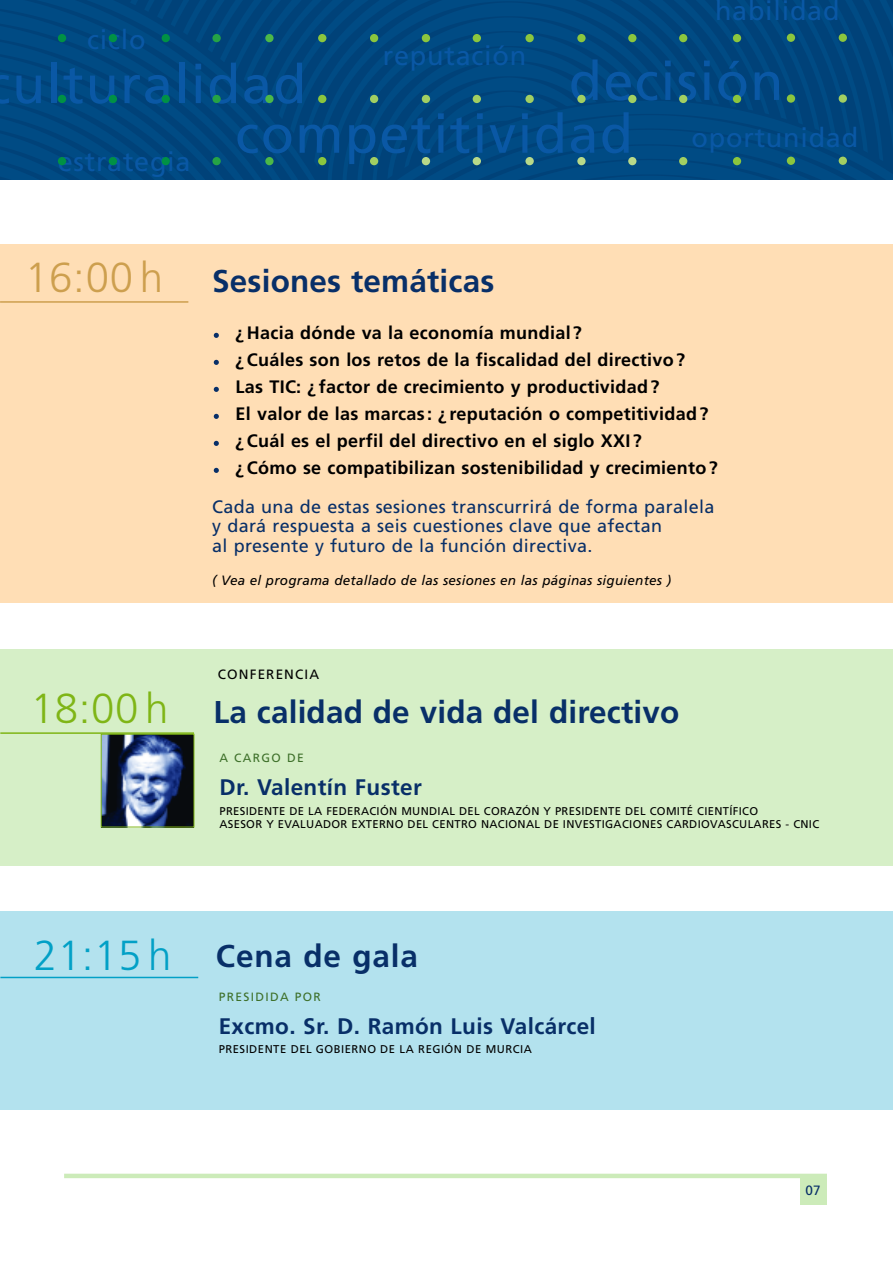
<style>
.page{position:relative;width:893px;height:1263px;background:#fff}
.page>*{position:absolute;margin:0;border:0;box-sizing:border-box;transform-origin:0 0}
.t1{font:54px "Frutiger";letter-spacing:.03em;color:#0a58a5}
.t2{font:700 31.5px "Frutiger";letter-spacing:.005em;color:#082f68}
.t3{font:700 31.5px "Frutiger";letter-spacing:.03em;color:#082f68}
.t4{font:27px "Frutiger";letter-spacing:.03em;color:#0a58a5}
.t5{font:700 22.5px "Frutiger";letter-spacing:.015em;color:#082f68}
.t6{font:700 18px/27px "Frutiger";letter-spacing:.015em;color:#000}
.t7{font:18px/19.5px "Frutiger";letter-spacing:.015em;color:#082f68}
.t8{font:italic 13.5px "Frutiger";letter-spacing:.015em;color:#000}
.t9{font:13.5px "Frutiger";letter-spacing:.085em;color:#000}
.t10{font:13.5px "Frutiger";color:#082f68}
.t11{font:12px "Frutiger";letter-spacing:.11em;color:#3e702a}
.t12{font:11.25px/13.5px "Frutiger";letter-spacing:.03em;color:#000}
.s1{font-weight:300;font-size:42px;color:#cd9f4e}
.s2{font-weight:300;font-size:42px;color:#7fb516}
.s3{font-weight:300;font-size:42px;color:#02a0c6}
</style>
<div class="page">
<div style="left:0;top:911px;width:893px;height:199px;background:#b3e2ee"></div>
<svg style="left:373px;top:0;width:520px;height:179px;background:#00477f"></svg>
<div style="left:0;top:0;width:373px;height:179px;background:#004880"></div>
<div style="left:733px;top:34px;width:8px;height:8px;background:#8bc63e;border-radius:50%"></div>
<div style="left:733px;top:95px;width:8px;height:8px;background:#8bc63e;border-radius:50%"></div>
<div style="left:733px;top:157px;width:8px;height:8px;background:#8bc63e;border-radius:50%"></div>
<div style="left:679px;top:34px;width:8px;height:8px;background:#8bc63e;border-radius:50%"></div>
<div style="left:679px;top:95px;width:8px;height:8px;background:#a2cf62;border-radius:50%"></div>
<div style="left:679px;top:157px;width:8px;height:8px;background:#a2cf62;border-radius:50%"></div>
<div style="left:628px;top:34px;width:8px;height:8px;background:#8bc63e;border-radius:50%"></div>
<div style="left:628px;top:95px;width:8px;height:8px;background:#a2cf62;border-radius:50%"></div>
<div style="left:628px;top:157px;width:8px;height:8px;background:#b8d989;border-radius:50%"></div>
<div style="left:577px;top:34px;width:9px;height:8px;background:#8bc63e;border-radius:50%"></div>
<div style="left:577px;top:95px;width:9px;height:8px;background:#a2cf62;border-radius:50%"></div>
<div style="left:577px;top:157px;width:9px;height:8px;background:#b8d989;border-radius:50%"></div>
<div style="left:525px;top:34px;width:9px;height:8px;background:#8bc63e;border-radius:50%"></div>
<div style="left:525px;top:95px;width:9px;height:8px;background:#a2cf62;border-radius:50%"></div>
<div style="left:525px;top:157px;width:9px;height:8px;background:#b8d989;border-radius:50%"></div>
<div style="left:473px;top:34px;width:8px;height:8px;background:#8bc63e;border-radius:50%"></div>
<div style="left:473px;top:95px;width:8px;height:8px;background:#a2cf62;border-radius:50%"></div>
<div style="left:473px;top:157px;width:8px;height:8px;background:#b8d989;border-radius:50%"></div>
<div style="left:422px;top:34px;width:8px;height:8px;background:#8bc63e;border-radius:50%"></div>
<div style="left:422px;top:95px;width:8px;height:8px;background:#a2cf62;border-radius:50%"></div>
<div style="left:422px;top:157px;width:8px;height:8px;background:#b8d989;border-radius:50%"></div>
<div style="left:370px;top:34px;width:8px;height:8px;background:#8bc63e;border-radius:50%"></div>
<div style="left:370px;top:95px;width:8px;height:8px;background:#a2cf62;border-radius:50%"></div>
<div style="left:370px;top:157px;width:8px;height:8px;background:#a2cf62;border-radius:50%"></div>
<div style="left:318px;top:34px;width:8px;height:8px;background:#8bc63e;border-radius:50%"></div>
<div style="left:318px;top:95px;width:8px;height:8px;background:#8bc63e;border-radius:50%"></div>
<div style="left:318px;top:157px;width:8px;height:8px;background:#8bc63e;border-radius:50%"></div>
<div style="left:265px;top:34px;width:9px;height:8px;background:#4cb848;border-radius:50%"></div>
<div style="left:265px;top:95px;width:9px;height:8px;background:#4cb848;border-radius:50%"></div>
<div style="left:265px;top:157px;width:9px;height:8px;background:#4cb848;border-radius:50%"></div>
<div style="left:212px;top:34px;width:9px;height:8px;background:#25a346;border-radius:50%"></div>
<div style="left:212px;top:95px;width:9px;height:8px;background:#25a346;border-radius:50%"></div>
<div style="left:212px;top:157px;width:9px;height:8px;background:#25a346;border-radius:50%"></div>
<div style="left:162px;top:34px;width:8px;height:8px;background:#009145;border-radius:50%"></div>
<div style="left:162px;top:95px;width:8px;height:8px;background:#009145;border-radius:50%"></div>
<div style="left:162px;top:157px;width:8px;height:8px;background:#009145;border-radius:50%"></div>
<div style="left:109px;top:34px;width:8px;height:8px;background:#009145;border-radius:50%"></div>
<div style="left:109px;top:95px;width:8px;height:8px;background:#009145;border-radius:50%"></div>
<div style="left:109px;top:157px;width:8px;height:8px;background:#009145;border-radius:50%"></div>
<div style="left:58px;top:34px;width:8px;height:8px;background:#009145;border-radius:50%"></div>
<div style="left:58px;top:95px;width:8px;height:8px;background:#009145;border-radius:50%"></div>
<div style="left:58px;top:157px;width:8px;height:8px;background:#009145;border-radius:50%"></div>
<div style="left:839px;top:34px;width:8px;height:8px;background:#8bc63e;border-radius:50%"></div>
<div style="left:839px;top:94px;width:8px;height:9px;background:#a2cf62;border-radius:50%"></div>
<div style="left:839px;top:157px;width:8px;height:8px;background:#a2cf62;border-radius:50%"></div>
<div style="left:787px;top:34px;width:8px;height:8px;background:#8bc63e;border-radius:50%"></div>
<div style="left:787px;top:94px;width:8px;height:9px;background:#8bc63e;border-radius:50%"></div>
<div style="left:787px;top:157px;width:8px;height:8px;background:#8bc63e;border-radius:50%"></div>
<hr style="left:64px;top:1174px;width:763px;height:4px;background:#ccebb9">
<div style="left:800px;top:1178px;width:27px;height:26px;background:#ccebb9"></div>
<div style="left:0;top:244px;width:893px;height:358px;background:#ffdeb5"></div>
<div style="left:0;top:650px;width:893px;height:216px;background:#d6efc7"></div>
<hr style="left:0;top:732px;width:194px;height:2px;background:#7fb516">
<img style="left:103px;top:736px;width:89px;height:89px">
<div style="left:101px;top:734px;width:93px;height:93px;border:1px solid #7fb516"></div>
<hr style="left:0;top:977px;width:198px;height:1px;background:#02a0c6">
<hr style="left:0;top:301px;width:188px;height:2px;background:#cd9f4e">
<svg style="left:214px;top:468px;width:5px;height:5px"></svg>
<svg style="left:214px;top:441px;width:5px;height:5px"></svg>
<svg style="left:214px;top:414px;width:5px;height:5px"></svg>
<svg style="left:214px;top:387px;width:5px;height:5px"></svg>
<svg style="left:214px;top:360px;width:5px;height:5px"></svg>
<svg style="left:214px;top:333px;width:5px;height:5px"></svg>
<h3 class="t4" style="left:87px;top:29px;width:60px">ciclo</h3>
<h1 class="t1" style="left:12px;top:63px;width:296px">ulturalidad</h1>
<h3 class="t4" style="left:383px;top:44px;width:145px">reputación</h3>
<h3 class="t4" style="left:715px;top:0;width:126px">habilidad</h3>
<h1 class="t1" style="left:569px;top:59px;width:216px">decisión</h1>
<h3 class="t4" style="left:58px;top:150px;width:134px">estrategia</h3>
<h1 class="t1" style="left:235px;top:112px;width:399px">competitividad</h1>
<h3 class="t4" style="left:692px;top:127px;width:168px">oportunidad</h3>
<h2 class="t2" style="left:25px;top:268px;width:471px"><span class="s1">16:00 h</span> Sesiones temáticas</h2>
<p class="t6" style="left:236px;top:320px;width:484px">¿Hacia dónde va la economía mundial?<br>¿Cuáles son los retos de la fiscalidad del directivo?<br>Las TIC: ¿factor de crecimiento y productividad?<br>El valor de las marcas: ¿reputación o competitividad? ¿Cuál es el perfil del directivo en el siglo XXI?<br>¿Cómo se compatibilizan sostenibilidad y crecimiento?</p>
<p class="t7" style="left:212px;top:498px;width:504px">Cada una de estas sesiones transcurrirá de forma paralela y dará respuesta a seis cuestiones clave que afectan<br>al presente y futuro de la función directiva.</p>
<p class="t8" style="left:212px;top:574px;width:460px">( Vea el programa detallado de las sesiones en las páginas siguientes )</p>
<p class="t9" style="left:218px;top:669px;width:103px">CONFERENCIA</p>
<h2 class="t2" style="left:31px;top:699px;width:650px"><span class="s2">18:00 h</span> La calidad de vida del directivo</h2>
<p class="t11" style="left:219px;top:753px;width:86px">A CARGO DE</p>
<p class="t5" style="left:219px;top:778px;width:204px">Dr. Valentín Fuster</p>
<p class="t12" style="left:219px;top:805px;width:601px">PRESIDENTE DE LA FEDERACIÓN MUNDIAL DEL CORAZÓN Y PRESIDENTE DEL COMITÉ CIENTÍFICO<br>ASESOR Y EVALUADOR EXTERNO DEL CENTRO NACIONAL DE INVESTIGACIONES CARDIOVASCULARES - CNIC</p>
<h2 class="t3" style="left:34px;top:943px;width:386px"><span class="s3">21:15 h</span> Cena de gala</h2>
<p class="t11" style="left:219px;top:992px;width:104px">PRESIDIDA POR</p>
<p class="t5" style="left:219px;top:1017px;width:379px">Excmo. Sr. D. Ramón Luis Valcárcel</p>
<p class="t12" style="left:219px;top:1043px;width:315px">PRESIDENTE DEL GOBIERNO DE LA REGIÓN DE MURCIA</p>
<p class="t10" style="left:805px;top:1185px;width:17px">07</p>
</div>
